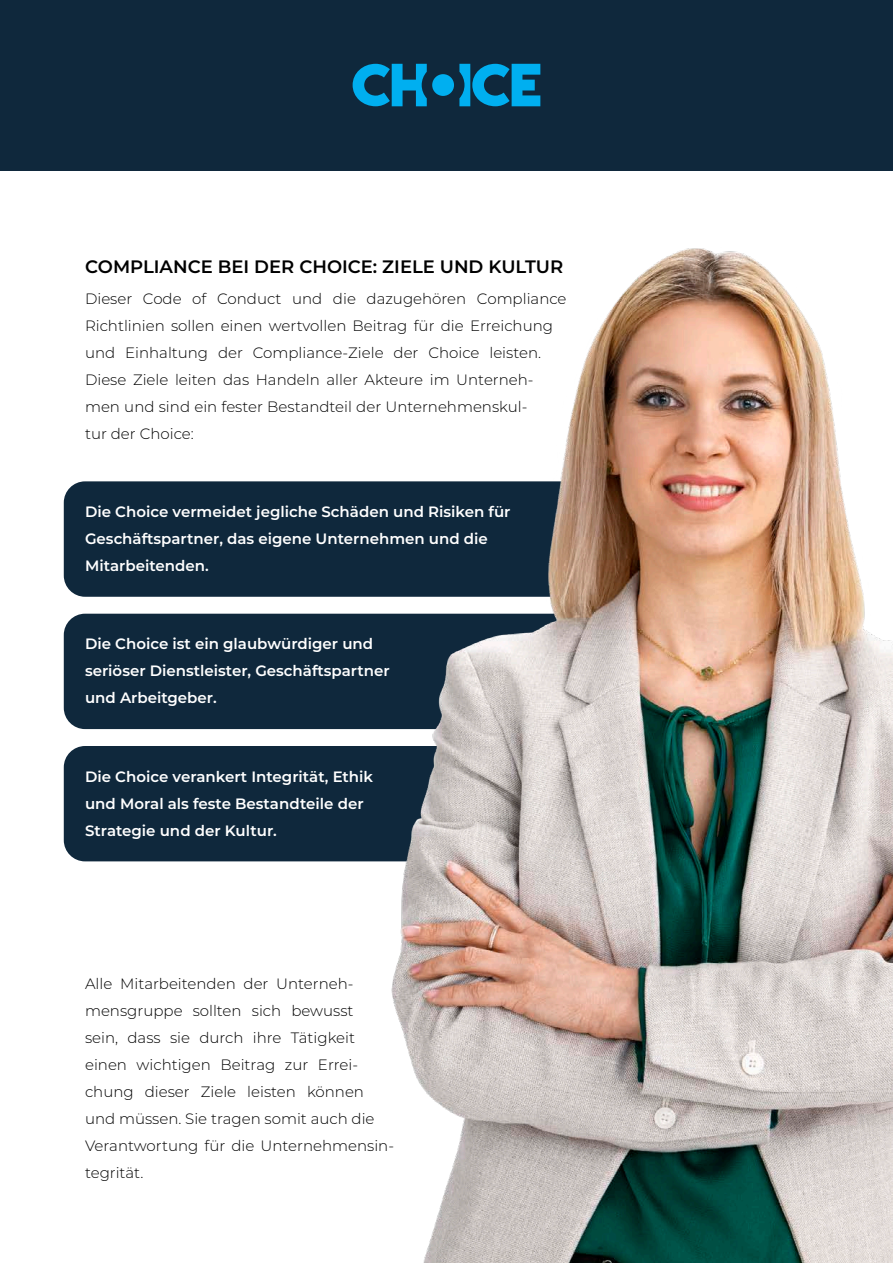
<style>
.page{position:relative;width:893px;height:1263px;background:#fff}
.page>*{position:absolute;margin:0;border:0;box-sizing:border-box;transform-origin:0 0}
.t1{font:600 18px "Montserrat";color:#000}
.t2{font:300 15px/27px "Montserrat";color:#000}
.t3{font:600 15px/27px "Montserrat";color:#fff}
</style>
<div class="page">
<div style="left:0;top:0;width:893px;height:170px;background:#0f283c"></div>
<div style="left:432px;top:74px;width:22px;height:22px;background:#00aff0;border-radius:50%"></div>
<svg style="left:353px;top:64px;width:74px;height:42px"></svg>
<svg style="left:459px;top:64px;width:81px;height:42px"></svg>
<div style="left:64px;top:481px;width:565px;height:116px;background:#0f283c;border-radius:21px"></div>
<div style="left:64px;top:614px;width:565px;height:115px;background:#0f283c;border-radius:21px"></div>
<div style="left:64px;top:746px;width:565px;height:115px;background:#0f283c;border-radius:21px"></div>
<img style="left:248px;top:170px;width:645px;height:1093px">
<p class="t1" style="left:85px;top:253px;width:480px">COMPLIANCE BEI DER CHOICE: ZIELE UND KULTUR</p>
<p class="t2" style="left:85px;top:284px;width:483px">Dieser Code of Conduct und die dazugehören Compliance Richtlinien sollen einen wertvollen Beitrag für die Erreichung und Einhaltung der Compliance-Ziele der Choice leisten.<br>Diese Ziele leiten das Handeln aller Akteure im Unterneh&shy;men und sind ein fester Bestandteil der Unternehmenskul-<br>tur der Choice:</p>
<p class="t3" style="left:85px;top:498px;width:427px">Die Choice vermeidet jegliche Schäden und Risiken für<br>Geschäftspartner, das eigene Unternehmen und die<br>Mitarbeitenden.</p>
<p class="t3" style="left:85px;top:630px;width:306px">Die Choice ist ein glaubwürdiger und seriöser Dienstleister, Geschäftspartner und Arbeitgeber.</p>
<p class="t3" style="left:85px;top:762px;width:290px">Die Choice verankert Integrität, Ethik und Moral als feste Bestandteile der<br>Strategie und der Kultur.</p>
<p class="t2" style="left:85px;top:969px;width:311px">Alle Mitarbeitenden der Unterneh&shy;mensgruppe sollten sich bewusst<br>sein, dass sie durch ihre Tätigkeit einen wichtigen Beitrag zur Errei&shy;chung dieser Ziele leisten können und müssen. Sie tragen somit auch die<br>Verantwortung für die Unternehmensin&shy;tegrität.</p>
</div>
